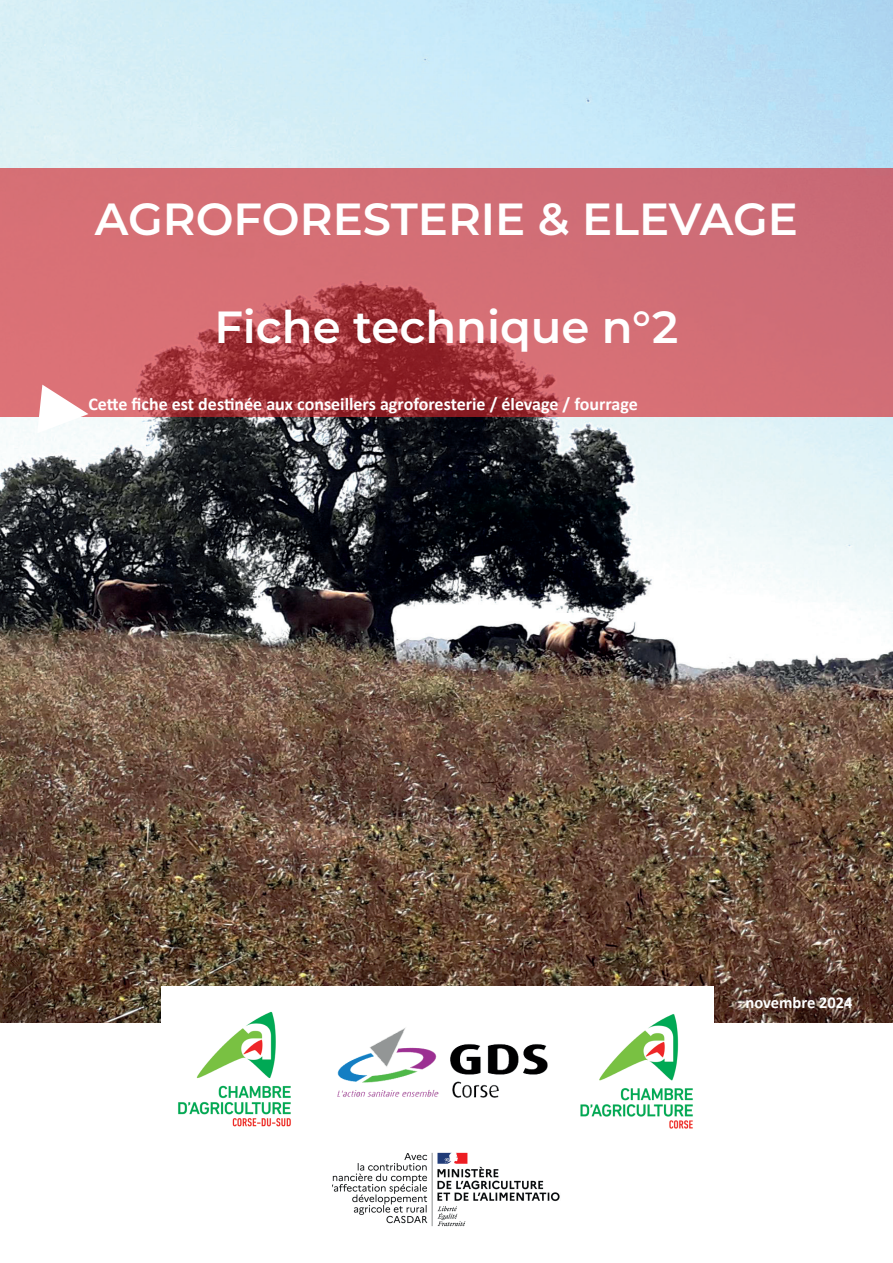
<style>
.page{position:relative;width:893px;height:1263px;background:#fff}
.page>*{position:absolute;margin:0;border:0;box-sizing:border-box;transform-origin:0 0}
.t1{font:600 45px "Montserrat";color:#fff}
.t2{font:700 18px "Calibri";color:#fff}
.t3{font:700 16.5px "Calibri";color:#fff}
</style>
<div class="page">
<img style="left:0;top:0;width:893px;height:1023px">
<div style="left:162px;top:986px;width:552px;height:165px;background:#fff"></div>
<svg style="left:0;top:168px;width:893px;height:249px;background:#ca646b"></svg>
<img style="left:178px;top:1011px;width:113px;height:116px">
<img style="left:580px;top:1014px;width:113px;height:115px">
<img style="left:332px;top:1152px;width:228px;height:75px">
<img style="left:337px;top:1028px;width:211px;height:70px">
<svg style="left:37px;top:385px;width:51px;height:48px"></svg>
<h1 class="t1" style="left:95px;top:187px;width:705px">AGROFORESTERIE &amp; ELEVAGE</h1>
<h1 class="t1" style="left:215px;top:295px;width:465px">Fiche technique n°2</h1>
<p class="t2" style="left:88px;top:391px;width:551px">Cette fiche est destinée aux conseillers agroforesterie / élevage / fourrage</p>
<p class="t3" style="left:746px;top:991px;width:109px">novembre 2024</p>
</div>
